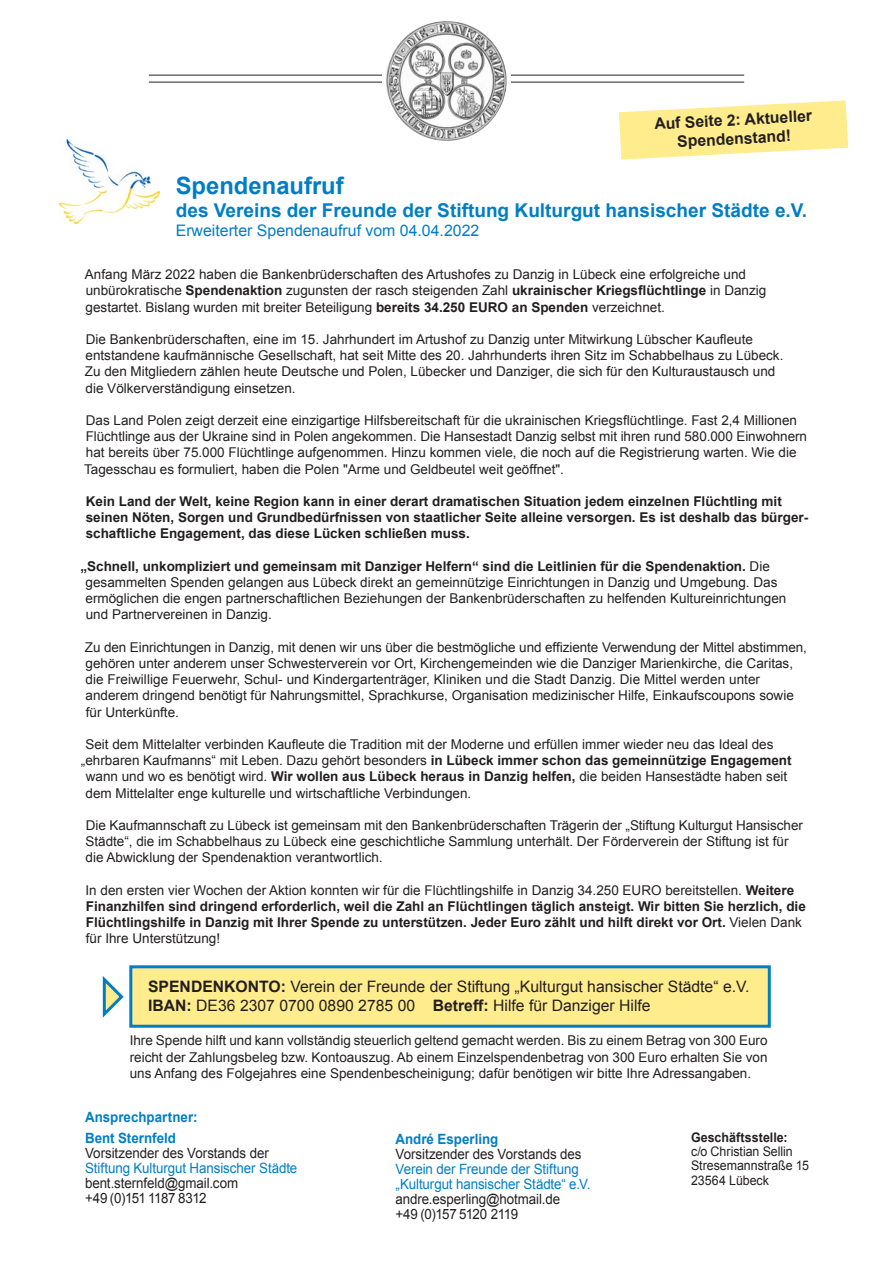
<style>
.page{position:relative;width:893px;height:1263px;background:#fff}
.page>*{position:absolute;margin:0;border:0;box-sizing:border-box;transform-origin:0 0}
.t1{font:700 23.85px "Arial";color:#007ec5}
.t2{font:700 19.05px "Arial";color:#007ec5}
.t3{font:15.9px "Arial";color:#007ec5}
.t4{font:15.75px/18.9px "Arial";color:#231f20}
.t5{font:700 15.75px/18.9px "Arial";color:#231f20;text-align:center}
.t6{font:14.1px/15px "Arial";letter-spacing:-.005em;color:#231f20;scale:.94 1}
.t7{font:14.1px/15px "Arial";letter-spacing:-.005em;color:#007ec5;scale:.94 1}
.t8{font:700 14.1px/21.6px "Arial";color:#007ec5;scale:.94 1}
.t9{font:13.5px/16.2px "Arial";color:#231f20}
.t10{font:700 13.5px/16.2px "Arial";color:#231f20}
.t11{font:13.2px/14.2px "Arial";color:#231f20;scale:.94 1}
.t12{font:700 13.2px "Arial";letter-spacing:.005em;color:#231f20;scale:.94 1}
.s1{font-weight:700}
.s2{font-weight:400}
</style>
<div class="page">
<div style="left:129px;top:965px;width:642px;height:63px;background:#ffec8c;border:3px solid #007ec5"></div>
<svg style="left:102px;top:976px;width:22px;height:42px"></svg>
<img style="left:60px;top:140px;width:99px;height:83px">
<hr style="left:149px;top:75px;width:595px;height:1px;background:#231f20">
<hr style="left:149px;top:82px;width:595px;height:1px;background:#231f20">
<div style="left:382px;top:70px;width:129px;height:18px;background:#fff"></div>
<img style="left:385px;top:21px;width:122px;height:120px;border-radius:60px">
<svg style="left:619px;top:100px;width:229px;height:60px"></svg>
<p class="t5" style="left:654px;top:115px;width:159px;rotate:-3deg">Auf Seite 2: Aktueller<br>Spendenstand!</p>
<h1 class="t1" style="left:176px;top:170px;width:170px">Spendenaufruf</h1>
<h2 class="t2" style="left:176px;top:197px;width:633px">des Vereins der Freunde der Stiftung Kulturgut hansischer Städte e.V.</h2>
<p class="t3" style="left:176px;top:220px;width:305px">Erweiterter Spendenaufruf vom 04.04.2022</p>
<p class="t9" style="left:85px;top:266px;width:683px">Anfang März 2022 haben die Bankenbrüderschaften des Artushofes zu Danzig in Lübeck eine erfolgreiche und unbürokratische <span class="s1">Spendenaktion</span> zugunsten der rasch steigenden Zahl <span class="s1">ukrainischer Kriegsflüchtlinge</span> in Danzig gestartet. Bislang wurden mit breiter Beteiligung <span class="s1">bereits 34.250 EURO an Spenden</span> verzeichnet.</p>
<p class="t9" style="left:85px;top:331px;width:700px">Die Bankenbrüderschaften, eine im 15. Jahrhundert im Artushof zu Danzig unter Mitwirkung Lübscher Kaufleute entstandene kaufmännische Gesellschaft, hat seit Mitte des 20. Jahrhunderts ihren Sitz im Schabbelhaus zu Lübeck.<br>Zu den Mitgliedern zählen heute Deutsche und Polen, Lübecker und Danziger, die sich für den Kulturaustausch und die Völkerverständigung einsetzen.</p>
<p class="t9" style="left:84px;top:412px;width:724px">Das Land Polen zeigt derzeit eine einzigartige Hilfsbereitschaft für die ukrainischen Kriegsflüchtlinge. Fast 2,4 Millionen Flüchtlinge aus der Ukraine sind in Polen angekommen. Die Hansestadt Danzig selbst mit ihren rund 580.000 Einwohnern hat bereits über 75.000 Flüchtlinge aufgenommen. Hinzu kommen viele, die noch auf die Registrierung warten. Wie die Tagesschau es formuliert, haben die Polen "Arme und Geldbeutel weit geöffnet".</p>
<p class="t10" style="left:86px;top:494px;width:724px">Kein Land der Welt, keine Region kann in einer derart dramatischen Situation jedem einzelnen Flüchtling mit seinen Nöten, Sorgen und Grundbedürfnissen von staatlicher Seite alleine versorgen. Es ist deshalb das bürger&shy;schaftliche Engagement, das diese Lücken schließen muss.</p>
<p class="t9" style="left:86px;top:558px;width:702px;text-indent:-5px"><span class="s1">„Schnell, unkompliziert und gemeinsam mit Danziger Helfern“ sind die Leitlinien für die Spendenaktion.</span> Die gesammelten Spenden gelangen aus Lübeck direkt an gemeinnützige Einrichtungen in Danzig und Umgebung. Das ermöglichen die engen partnerschaftlichen Beziehungen der Bankenbrüderschaften zu helfenden Kultureinrichtungen und Partnervereinen in Danzig.</p>
<p class="t9" style="left:85px;top:639px;width:724px">Zu den Einrichtungen in Danzig, mit denen wir uns über die bestmögliche und effiziente Verwendung der Mittel abstimmen, gehören unter anderem unser Schwesterverein vor Ort, Kirchengemeinden wie die Danziger Marienkirche, die Caritas, die Freiwillige Feuerwehr, Schul- und Kindergartenträger, Kliniken und die Stadt Danzig. Die Mittel werden unter anderem dringend benötigt für Nahrungsmittel, Sprachkurse, Organisation medizinischer Hilfe, Einkaufscoupons sowie für Unterkünfte.</p>
<p class="t9" style="left:85px;top:736px;width:690px">Seit dem Mittelalter verbinden Kaufleute die Tradition mit der Moderne und erfüllen immer wieder neu das Ideal des</p>
<p class="t9" style="left:81px;top:752px;width:712px">„ehrbaren Kaufmanns“ mit Leben. Dazu gehört besonders <span class="s1">in Lübeck immer schon das gemeinnützige Engagement</span></p>
<p class="t9" style="left:86px;top:769px;width:703px">wann und wo es benötigt wird. <span class="s1">Wir wollen aus Lübeck heraus in Danzig helfen,</span> die beiden Hansestädte haben seit</p>
<p class="t9" style="left:86px;top:785px;width:387px">dem Mittelalter enge kulturelle und wirtschaftliche Verbindungen.</p>
<p class="t9" style="left:85px;top:817px;width:719px">Die Kaufmannschaft zu Lübeck ist gemeinsam mit den Bankenbrüderschaften Trägerin der „Stiftung Kulturgut Hansischer<br>Städte“, die im Schabbelhaus zu Lübeck eine geschichtliche Sammlung unterhält. Der Förderverein der Stiftung ist für die Abwicklung der Spendenaktion verantwortlich.</p>
<p class="t10" style="left:86px;top:882px;width:722px"><span class="s2">In den ersten vier Wochen der Aktion konnten wir für die Flüchtlingshilfe in Danzig 34.250 EURO bereitstellen.</span> Weitere Finanzhilfen sind dringend erforderlich, weil die Zahl an Flüchtlingen täglich ansteigt. Wir bitten Sie herzlich, die Flüchtlingshilfe in Danzig mit Ihrer Spende zu unterstützen. Jeder Euro zählt und hilft direkt vor Ort. <span class="s2">Vielen Dank für Ihre Unterstützung!</span></p>
<p class="t4" style="left:148px;top:977px;width:603px"><span class="s1">SPENDENKONTO:</span> Verein der Freunde der Stiftung „Kulturgut hansischer Städte“ e.V.<br><span class="s1">IBAN:</span> DE36 2307 0700 0890 2785 00 <span class="s1">Betreff:</span> Hilfe für Danziger Hilfe</p>
<p class="t9" style="left:130px;top:1032px;width:639px;text-align:justify">Ihre Spende hilft und kann vollständig steuerlich geltend gemacht werden. Bis zu einem Betrag von 300 Euro reicht der Zahlungsbeleg bzw. Kontoauszug. Ab einem Einzelspendenbetrag von 300 Euro erhalten Sie von uns Anfang des Folgejahres eine Spendenbescheinigung; dafür benötigen wir bitte Ihre Adressangaben.</p>
<p class="t8" style="left:85px;top:1106px;width:121px">Ansprechpartner:<br>Bent Sternfeld</p>
<p class="t6" style="left:85px;top:1146px;width:197px">Vorsitzender des Vorstands der</p>
<p class="t7" style="left:85px;top:1161px;width:227px">Stiftung Kulturgut Hansischer Städte</p>
<p class="t6" style="left:85px;top:1176px;width:164px">bent.sternfeld@gmail.com +49 (0)151 1187 8312</p>
<p class="t8" style="left:395px;top:1128px;width:111px">André Esperling</p>
<p class="t6" style="left:395px;top:1146px;width:199px">Vorsitzender des Vorstands des</p>
<p class="t7" style="left:395px;top:1161px;width:209px">Verein der Freunde der Stiftung „Kulturgut hansischer Städte“ e.V.</p>
<p class="t6" style="left:395px;top:1191px;width:177px">andre.esperling@hotmail.de +49 (0)157 5120 2119</p>
<p class="t12" style="left:691px;top:1128px;width:104px">Geschäftsstelle:</p>
<p class="t11" style="left:691px;top:1144px;width:127px">c/o Christian Sellin<br>Stresemannstraße 15<br>23564 Lübeck</p>
</div>
